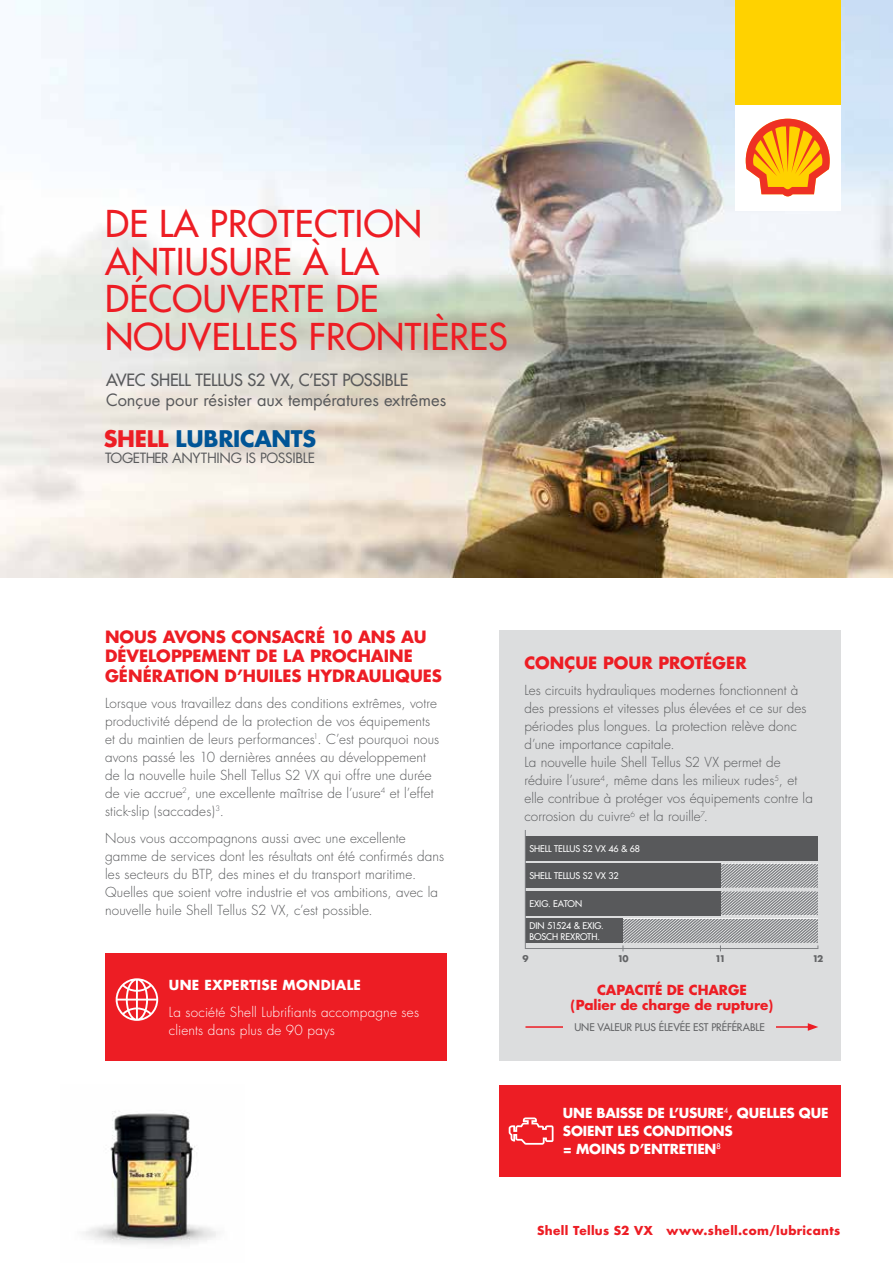
<style>
.page{position:relative;width:893px;height:1263px;background:#fff}
.page>*{position:absolute;margin:0;border:0;box-sizing:border-box;transform-origin:0 0}
.t1{font:36px/37.5px "Futura";letter-spacing:.01em;color:#ed1d24}
.t2{font:700 22.35px "Futura CE";letter-spacing:-.015em;color:#005596}
.t3{font:700 16.5px/19.5px "Futura";color:#ed1d24}
.t4{font:16.5px "Futura";color:#58595b}
.t5{font:16.5px "Futura";letter-spacing:-.015em;color:#58595b}
.t6{font:13.8px "Futura CE";letter-spacing:-.03em;color:#58595b}
.t7{font:300 13.5px/18px "Futura";letter-spacing:.005em;color:#58595b}
.t8{font:700 13.5px/18px "Futura";letter-spacing:-.01em;color:#fff}
.t9{font:300 13.5px/18px "Futura";letter-spacing:.015em;color:#fff}
.t10{font:700 13.5px/15px "Futura";letter-spacing:-.005em;color:#ed1d24;text-align:center}
.t11{font:700 13.5px "Futura";letter-spacing:.025em;color:#fff}
.t12{font:700 12px "Futura";letter-spacing:.03em;color:#ed1d24}
.t13{font:10.35px "Futura";letter-spacing:-.01em;color:#636466}
.t14{font:9px/10.8px "Futura";letter-spacing:-.005em;color:#fff}
.t15{font:700 9px "Futura";color:#636466}
.s1{color:#ed1d24}
</style>
<div class="page">
<img style="left:0;top:0;width:893px;height:578px">
<div style="left:735px;top:0;width:105px;height:105px;background:#ffd200"></div>
<div style="left:735px;top:105px;width:105px;height:105px;background:#fff"></div>
<svg style="left:745px;top:118px;width:85px;height:79px"></svg>
<div style="left:105px;top:953px;width:341px;height:108px;background:#ed1d24"></div>
<svg style="left:116px;top:978px;width:42px;height:43px"></svg>
<div style="left:499px;top:1086px;width:341px;height:91px;background:#ed1d24"></div>
<svg style="left:509px;top:1117px;width:44px;height:28px"></svg>
<div style="left:499px;top:630px;width:341px;height:431px;background:#dcddde"></div>
<img style="left:85px;top:1111px;width:131px;height:134px">
<svg style="left:525px;top:830px;width:294px;height:121px"></svg>
<hr style="left:525px;top:1026px;width:285px;height:2px;background:#ed1d24">
<svg style="left:808px;top:1023px;width:10px;height:8px"></svg>
<div style="left:563px;top:1020px;width:213px;height:13px;background:#dcddde"></div>
<h1 class="t1" style="left:105px;top:205px;width:404px">DE LA PROTECTION<br>ANTIUSURE À LA<br>DÉCOUVERTE DE<br>NOUVELLES FRONTIÈRES</h1>
<p class="t5" style="left:106px;top:369px;width:304px">AVEC SHELL TELLUS S2 VX, C’EST POSSIBLE</p>
<p class="t4" style="left:106px;top:389px;width:342px">Conçue pour résister aux températures extrêmes</p>
<h2 class="t2" style="left:104px;top:422px;width:214px"><span class="s1">SHELL</span> LUBRICANTS</h2>
<p class="t6" style="left:105px;top:449px;width:212px">TOGETHER ANYTHING IS POSSIBLE</p>
<p class="t3" style="left:105px;top:626px;width:338px">NOUS AVONS CONSACRÉ 10 ANS AU<br>DÉVELOPPEMENT DE LA PROCHAINE<br>GÉNÉRATION D’HUILES HYDRAULIQUES</p>
<p class="t7" style="left:105px;top:695px;width:336px">Lorsque vous travaillez dans des conditions extrêmes, votre productivité dépend de la protection de vos équipements et du maintien de leurs performances<sup>1</sup>. C’est pourquoi nous avons passé les 10 dernières années au développement de la nouvelle huile Shell Tellus S2 VX qui offre une durée de vie accrue<sup>2</sup>, une excellente maîtrise de l’usure<sup>4</sup> et l’effet stick-slip (saccades)<sup>3</sup>.</p>
<p class="t7" style="left:105px;top:829px;width:341px">Nous vous accompagnons aussi avec une excellente gamme de services dont les résultats ont été confirmés dans les secteurs du BTP, des mines et du transport maritime.<br>Quelles que soient votre industrie et vos ambitions, avec la nouvelle huile Shell Tellus S2 VX, c’est possible.</p>
<p class="t11" style="left:169px;top:976px;width:194px">UNE EXPERTISE MONDIALE</p>
<p class="t9" style="left:169px;top:1003px;width:252px">La société Shell Lubrifiants accompagne ses clients dans plus de 90 pays</p>
<p class="t3" style="left:524px;top:653px;width:224px">CONÇUE POUR PROTÉGER</p>
<p class="t7" style="left:524px;top:682px;width:290px">Les circuits hydrauliques modernes fonctionnent à des pressions et vitesses plus élevées et ce sur des périodes plus longues. La protection relève donc d’une importance capitale.<br>La nouvelle huile Shell Tellus S2 VX permet de réduire l’usure<sup>4</sup>, même dans les milieux rudes<sup>5</sup>, et elle contribue à protéger vos équipements contre la corrosion du cuivre<sup>6</sup> et la rouille<sup>7</sup>.</p>
<p class="t14" style="left:529px;top:843px;width:11px">SHELL</p>
<p class="t14" style="left:554px;top:843px;width:10px">TELLUS</p>
<p class="t14" style="left:583px;top:843px;width:59px">S2 VX 46 &amp; 68</p>
<p class="t14" style="left:529px;top:870px;width:11px">SHELL</p>
<p class="t14" style="left:554px;top:870px;width:10px">TELLUS</p>
<p class="t14" style="left:583px;top:870px;width:37px">S2 VX 32</p>
<p class="t14" style="left:529px;top:898px;width:54px">EXIG. EATON</p>
<p class="t14" style="left:529px;top:920px;width:76px">DIN 51524 &amp; EXIG.<br>BOSCH REXROTH.</p>
<p class="t15" style="left:522px;top:952px;width:8px">9</p>
<p class="t15" style="left:617px;top:952px;width:13px">10</p>
<p class="t15" style="left:715px;top:952px;width:12px">11</p>
<p class="t15" style="left:812px;top:952px;width:12px">12</p>
<p class="t10" style="left:570px;top:982px;width:204px">CAPACITÉ DE CHARGE<br>(Palier de charge de rupture)</p>
<p class="t13" style="left:574px;top:1020px;width:192px">UNE VALEUR PLUS ÉLEVÉE EST PRÉFÉRABLE</p>
<p class="t8" style="left:563px;top:1103px;width:267px">UNE BAISSE DE L’USURE<sup>4</sup>, QUELLES QUE<br>SOIENT LES CONDITIONS<br>= MOINS D’ENTRETIEN<sup>8</sup></p>
<p class="t12" style="left:537px;top:1222px;width:305px">Shell Tellus S2 VX www.shell.com/lubricants</p>
</div>
